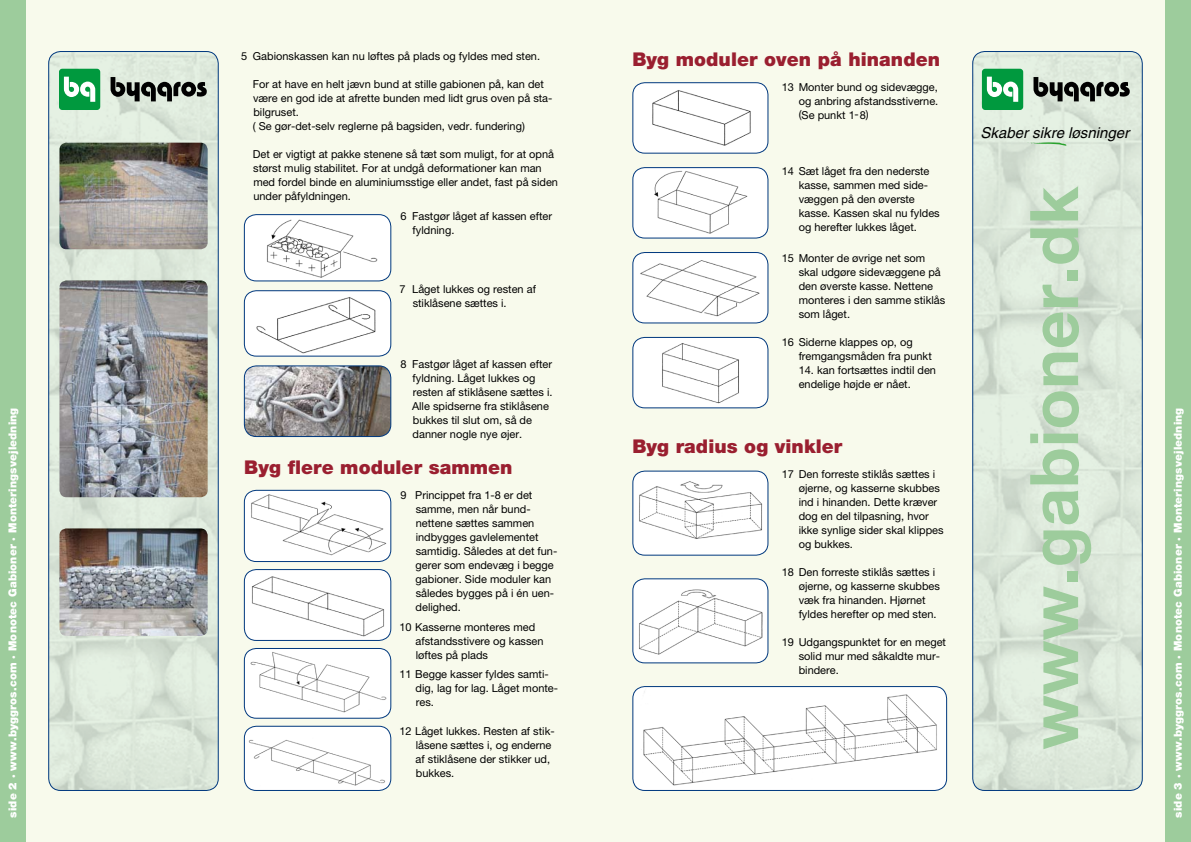
<style>
.page{position:relative;width:1191px;height:842px;background:#fff}
.page>*{position:absolute;margin:0;border:0;box-sizing:border-box;transform-origin:0 0}
.t1{font:700 67px "Helvetica Neue";color:#9dcc9c}
.t2{font:900 19px "Helvetica Neue";letter-spacing:.005em;color:#9a1f30}
.t3{font:italic 15px "Helvetica";color:#000}
.t4{font:11px/14px "Helvetica Neue";color:#000}
.t5{font:900 11px "Helvetica Neue";letter-spacing:.01em;color:#fff}
</style>
<div class="page">
<div style="left:0;top:0;width:595px;height:842px;background:#f8faec"></div>
<div style="left:0;top:0;width:26px;height:842px;background:#9dcc9c"></div>
<div style="left:595px;top:0;width:596px;height:842px;background:#f8faec"></div>
<div style="left:1165px;top:0;width:26px;height:842px;background:#9dcc9c"></div>
<img style="left:49px;top:52px;width:169px;height:738px;border-radius:12px">
<div style="left:48px;top:51px;width:171px;height:740px;border:1px solid #00387e;border-radius:12px"></div>
<div style="left:59px;top:69px;width:41px;height:41px;background:#00993e;border-radius:3px"></div>
<svg style="left:64px;top:77px;width:31px;height:25px"></svg>
<svg style="left:111px;top:77px;width:96px;height:24px"></svg>
<img style="left:972px;top:52px;width:170px;height:738px;border-radius:12px">
<div style="left:972px;top:51px;width:170px;height:740px;border:1px solid #00387e;border-radius:12px"></div>
<div style="left:982px;top:69px;width:41px;height:41px;background:#00993e;border-radius:3px"></div>
<svg style="left:987px;top:77px;width:31px;height:25px"></svg>
<svg style="left:1033px;top:77px;width:96px;height:24px"></svg>
<img style="left:59px;top:280px;width:149px;height:217px;border-radius:7px">
<img style="left:59px;top:528px;width:149px;height:108px;border-radius:7px">
<img style="left:59px;top:143px;width:149px;height:106px;border-radius:7px">
<img style="left:244px;top:366px;width:147px;height:70px;border-radius:12px">
<div style="left:244px;top:365px;width:147px;height:72px;border:1px solid #00387e;border-radius:12px"></div>
<div style="left:244px;top:215px;width:147px;height:66px;background:#fff;border-radius:12px"></div>
<img style="left:266px;top:219px;width:117px;height:62px">
<div style="left:244px;top:214px;width:147px;height:67px;border:1px solid #00387e;border-radius:12px"></div>
<div style="left:244px;top:291px;width:147px;height:65px;background:#fff;border-radius:12px"></div>
<img style="left:256px;top:297px;width:120px;height:57px">
<div style="left:244px;top:290px;width:147px;height:67px;border:1px solid #00387e;border-radius:12px"></div>
<div style="left:244px;top:648px;width:147px;height:70px;background:#fff;border-radius:12px"></div>
<img style="left:249px;top:650px;width:138px;height:65px">
<div style="left:244px;top:648px;width:147px;height:71px;border:1px solid #00387e;border-radius:12px"></div>
<div style="left:244px;top:490px;width:147px;height:71px;background:#fff;border-radius:12px"></div>
<img style="left:248px;top:493px;width:138px;height:66px">
<div style="left:244px;top:490px;width:147px;height:72px;border:1px solid #00387e;border-radius:12px"></div>
<div style="left:244px;top:569px;width:147px;height:71px;background:#fff;border-radius:12px"></div>
<img style="left:252px;top:576px;width:134px;height:62px">
<div style="left:244px;top:569px;width:147px;height:72px;border:1px solid #00387e;border-radius:12px"></div>
<div style="left:633px;top:83px;width:135px;height:70px;background:#fff;border-radius:12px"></div>
<img style="left:652px;top:90px;width:99px;height:56px">
<div style="left:632px;top:82px;width:136px;height:72px;border:1px solid #00387e;border-radius:12px"></div>
<div style="left:633px;top:168px;width:135px;height:70px;background:#fff;border-radius:12px"></div>
<img style="left:654px;top:170px;width:94px;height:64px">
<div style="left:632px;top:167px;width:136px;height:72px;border:1px solid #00387e;border-radius:12px"></div>
<div style="left:633px;top:252px;width:135px;height:71px;background:#fff;border-radius:12px"></div>
<img style="left:640px;top:261px;width:125px;height:61px">
<div style="left:632px;top:252px;width:136px;height:71px;border:1px solid #00387e;border-radius:12px"></div>
<div style="left:633px;top:337px;width:135px;height:71px;background:#fff;border-radius:12px"></div>
<img style="left:662px;top:343px;width:77px;height:60px">
<div style="left:632px;top:337px;width:136px;height:71px;border:1px solid #00387e;border-radius:12px"></div>
<div style="left:633px;top:471px;width:135px;height:84px;background:#fff;border-radius:12px"></div>
<img style="left:639px;top:481px;width:123px;height:58px">
<div style="left:632px;top:471px;width:136px;height:85px;border:1px solid #00387e;border-radius:12px"></div>
<div style="left:633px;top:579px;width:135px;height:84px;background:#fff;border-radius:12px"></div>
<img style="left:639px;top:589px;width:123px;height:66px">
<div style="left:632px;top:578px;width:136px;height:85px;border:1px solid #00387e;border-radius:12px"></div>
<div style="left:633px;top:686px;width:313px;height:104px;background:#fff;border-radius:12px"></div>
<img style="left:639px;top:691px;width:301px;height:98px">
<div style="left:632px;top:686px;width:315px;height:105px;border:1px solid #00387e;border-radius:12px"></div>
<div style="left:244px;top:726px;width:147px;height:64px;background:#fff;border-radius:12px"></div>
<img style="left:249px;top:739px;width:136px;height:47px">
<div style="left:244px;top:726px;width:147px;height:65px;border:1px solid #00387e;border-radius:12px"></div>
<svg style="left:1027px;top:142px;width:40px;height:4px"></svg>
<h2 class="t2" style="left:632px;top:48px;width:309px">Byg moduler oven på hinanden</h2>
<p class="t4" style="left:241px;top:49px;width:300px">5 Gabionskassen kan nu løftes på plads og fyldes med sten.</p>
<p class="t4" style="left:253px;top:77px;width:301px">For at have en helt jævn bund at stille gabionen på, kan det være en god ide at afrette bunden med lidt grus oven på sta&shy;bilgruset.<br>( Se gør-det-selv reglerne på bagsiden, vedr. fundering)</p>
<p class="t4" style="left:253px;top:147px;width:307px">Det er vigtigt at pakke stenene så tæt som muligt, for at opnå størst mulig stabilitet. For at undgå deformationer kan man med fordel binde en aluminiumsstige eller andet, fast på siden under påfyldningen.</p>
<p class="t4" style="left:798px;top:80px;width:141px;text-align:justify;text-indent:-17px">13 Monter bund og sidevægge, og anbring afstandsstiverne. (Se punkt 1-8)</p>
<h3 class="t3" style="left:980px;top:124px;width:150px">Skaber sikre løsninger</h3>
<p class="t4" style="left:798px;top:164px;width:142px;text-indent:-17px">14 Sæt låget fra den nederste kasse, sammen med side&shy;væggen på den øverste kasse. Kassen skal nu fyldes og herefter lukkes låget.</p>
<p class="t4" style="left:798px;top:251px;width:148px;text-indent:-17px">15 Monter de øvrige net som skal udgøre sidevæggene på den øverste kasse. Nettene monteres i den samme stiklås som låget.</p>
<p class="t4" style="left:798px;top:335px;width:135px;text-indent:-17px">16 Siderne klappes op, og fremgangsmåden fra punkt</p>
<p class="t4" style="left:798px;top:363px;width:139px">14. kan fortsættes indtil den endelige højde er nået.</p>
<h1 class="t1" style="left:1012px;top:750px;width:565px;rotate:-90deg">www.gabioner.dk</h1>
<p class="t4" style="left:412px;top:209px;width:141px;text-indent:-12px">6 Fastgør låget af kassen efter fyldning.</p>
<p class="t4" style="left:413px;top:282px;width:125px;text-indent:-13px">7 Låget lukkes og resten af stiklåsene sættes i.</p>
<p class="t4" style="left:412px;top:357px;width:142px;text-indent:-11px">8 Fastgør låget af kassen efter fyldning. Låget lukkes og resten af stiklåsene sættes i.<br>Alle spidserne fra stiklåsene bukkes til slut om, så de danner nogle nye øjer.</p>
<p class="t5" style="left:6px;top:818px;width:411px;rotate:-90deg">side 2 · www.byggros.com · Monotec Gabioner · Monteringsvejledning</p>
<p class="t5" style="left:1171px;top:818px;width:411px;rotate:-90deg">side 3 · www.byggros.com · Monotec Gabioner · Monteringsvejledning</p>
<h2 class="t2" style="left:632px;top:435px;width:211px">Byg radius og vinkler</h2>
<p class="t4" style="left:798px;top:467px;width:146px;text-indent:-17px">17 Den forreste stiklås sættes i øjerne, og kasserne skubbes ind i hinanden. Dette kræver dog en del tilpasning, hvor ikke synlige sider skal klippes og bukkes.</p>
<p class="t4" style="left:798px;top:565px;width:143px;text-indent:-17px">18 Den forreste stiklås sættes i øjerne, og kasserne skubbes væk fra hinanden. Hjørnet fyldes herefter op med sten.</p>
<p class="t4" style="left:798px;top:635px;width:149px;text-indent:-17px">19 Udgangspunktet for en meget solid mur med såkaldte mur&shy;bindere.</p>
<h2 class="t2" style="left:244px;top:456px;width:270px">Byg flere moduler sammen</h2>
<p class="t4" style="left:415px;top:488px;width:143px;text-indent:-15px">9 Princippet fra 1-8 er det sam-me, men når bund&shy;nettene sættes sammen indbygges gavlelementet samtidig. Således at det fun&shy;gerer som endevæg i begge gabioner. Side moduler kan således bygges på i én uen&shy;delighed.</p>
<p class="t4" style="left:415px;top:620px;width:129px;text-indent:-16px">10 Kasserne monteres med afstandsstivere og kassen løftes på plads</p>
<p class="t4" style="left:415px;top:667px;width:144px;text-indent:-16px">11 Begge kasser fyldes samti&shy;dig, lag for lag. Låget monte&shy;res.</p>
<p class="t4" style="left:415px;top:723px;width:140px;text-indent:-16px">12 Låget lukkes. Resten af stik&shy;låsene sættes i, og enderne af stiklåsene der stikker ud, bukkes.</p>
</div>
